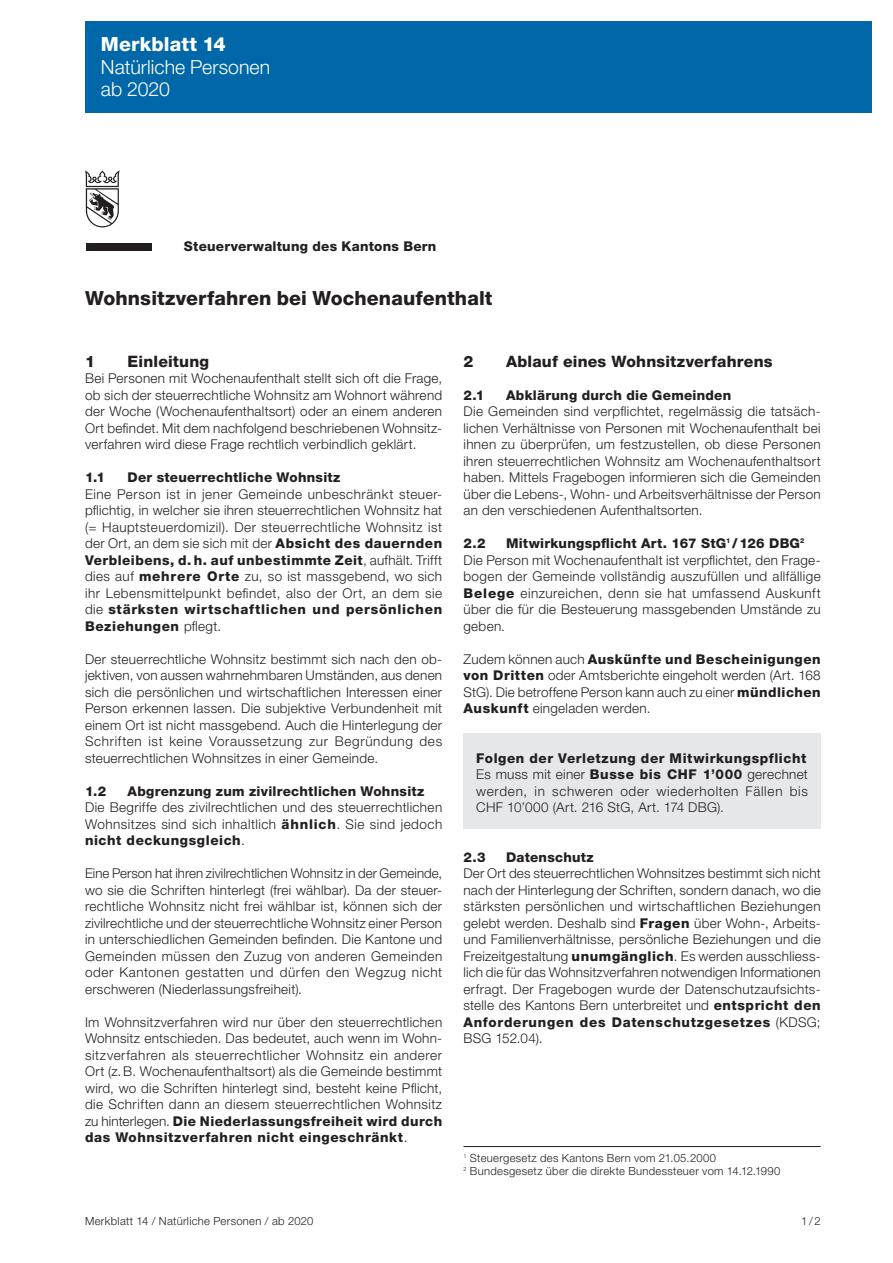
<style>
.page{position:relative;width:893px;height:1263px;background:#fff}
.page>*{position:absolute;margin:0;border:0;box-sizing:border-box;transform-origin:0 0}
.Haupttitel{font:800 19.5px "Helvetica Neue LT Std";letter-spacing:.005em;color:#231f20}
.Kopfzeile{font:300 19.5px "Helvetica Neue LT Std";letter-spacing:.005em;color:#fff}
.Kopfzeile-2{font:800 19.5px "Helvetica Neue LT Std";letter-spacing:.005em;color:#fff}
.Untertitel{font:800 15.75px "Helvetica Neue LT Std";letter-spacing:.015em;color:#231f20}
.GT{font:300 13.5px/16.5px "Helvetica Neue LT Std";letter-spacing:.025em;color:#231f20;text-align:justify}
.Zwischentitel{font:800 13.5px "Helvetica Neue LT Std";letter-spacing:.02em;color:#231f20}
.GT-2{font:800 13.5px "Helvetica Neue LT Std";letter-spacing:.04em;color:#231f20}
.GT-3{font:800 13.5px "Helvetica Neue LT Std";letter-spacing:.02em;color:#231f20}
.Fussnote{font:300 11.25px "Helvetica Neue LT Std";letter-spacing:.03em;color:#231f20}
.s1{font-weight:800}
</style>
<div class="page">
<svg style="left:85px;top:170px;width:35px;height:57px"></svg>
<div style="left:86px;top:244px;width:66px;height:7px;background:#231f20"></div>
<div style="left:463px;top:733px;width:358px;height:96px;background:#e6e7e9"></div>
<div style="left:85px;top:21px;width:787px;height:92px;background:#0068a9"></div>
<hr style="left:463px;top:1146px;width:358px;height:1px;background:#231f20">
<h1 class="Kopfzeile-2" style="left:101px;top:33px;width:126px">Merkblatt 14</h1>
<h1 class="Kopfzeile" style="left:101px;top:55px;width:171px">Natürliche Personen</h1>
<h1 class="Kopfzeile" style="left:101px;top:77px;width:70px">ab 2020</h1>
<p class="GT-3" style="left:184px;top:238px;width:254px">Steuerverwaltung des Kantons Bern</p>
<h1 class="Haupttitel" style="left:85px;top:286px;width:409px">Wohnsitzverfahren bei Wochenaufenthalt</h1>
<h2 class="Untertitel" style="left:85px;top:352px;width:11px">1</h2>
<h2 class="Untertitel" style="left:128px;top:352px;width:83px">Einleitung</h2>
<p class="GT" style="left:85px;top:370px;width:359px">Bei Personen mit Wochenaufenthalt stellt sich oft die Frage, ob sich der steuerrechtliche Wohnsitz am Wohnort während der Woche (Wochenaufenthaltsort) oder an einem anderen Ort befindet. Mit dem nachfolgend beschriebenen Wohnsitz&shy;verfahren wird diese Frage rechtlich verbindlich geklärt.</p>
<h3 class="Zwischentitel" style="left:85px;top:469px;width:21px">1.1</h3>
<h3 class="Zwischentitel" style="left:128px;top:469px;width:214px">Der steuerrechtliche Wohnsitz</h3>
<p class="GT" style="left:85px;top:485px;width:359px">Eine Person ist in jener Gemeinde unbeschränkt steuer&shy;pflichtig, in welcher sie ihren steuerrechtlichen Wohnsitz hat (= Hauptsteuerdomizil). Der steuerrechtliche Wohnsitz ist der Ort, an dem sie sich mit der <span class="s1">Absicht des dauernden Verbleibens, d. h. auf unbestimmte Zeit</span>, aufhält. Trifft dies auf <span class="s1">mehrere Orte</span> zu, so ist massgebend, wo sich ihr Lebensmittelpunkt befindet, also der Ort, an dem sie die <span class="s1">stärksten wirtschaftlichen und persönlichen Beziehungen</span> pflegt.</p>
<p class="GT" style="left:85px;top:650px;width:359px">Der steuerrechtliche Wohnsitz bestimmt sich nach den ob&shy;jektiven, von aussen wahrnehmbaren Umständen, aus denen sich die persönlichen und wirtschaftlichen Interessen einer Person erkennen lassen. Die subjektive Verbundenheit mit einem Ort ist nicht massgebend. Auch die Hinterlegung der Schriften ist keine Voraussetzung zur Begründung des steuerrechtlichen Wohnsitzes in einer Gemeinde.</p>
<h3 class="Zwischentitel" style="left:85px;top:783px;width:23px">1.2</h3>
<h3 class="Zwischentitel" style="left:128px;top:783px;width:298px">Abgrenzung zum zivilrechtlichen Wohnsitz</h3>
<p class="GT" style="left:85px;top:799px;width:359px">Die Begriffe des zivilrechtlichen und des steuerrechtlichen Wohnsitzes sind sich inhaltlich <span class="s1">ähnlich</span>. Sie sind jedoch <span class="s1">nicht deckungsgleich</span>.</p>
<p class="GT" style="left:85px;top:865px;width:359px">Eine Person hat ihren zivilrechtlichen Wohnsitz in der Gemeinde, wo sie die Schriften hinterlegt (frei wählbar). Da der steuer&shy;rechtliche Wohnsitz nicht frei wählbar ist, können sich der zivilrechtliche und der steuerrechtliche Wohnsitz einer Person in unterschiedlichen Gemeinden befinden. Die Kantone und Gemeinden müssen den Zuzug von anderen Gemeinden oder Kantonen gestatten und dürfen den Wegzug nicht erschweren (Niederlassungsfreiheit).</p>
<p class="GT" style="left:85px;top:1013px;width:359px">Im Wohnsitzverfahren wird nur über den steuerrechtlichen Wohnsitz entschieden. Das bedeutet, auch wenn im Wohn&shy;sitzverfahren als steuerrechtlicher Wohnsitz ein anderer Ort (z.B. Wochenaufenthaltsort) als die Gemeinde bestimmt wird, wo die Schriften hinterlegt sind, besteht keine Pflicht, die Schriften dann an diesem steuerrechtlichen Wohnsitz zu hinterlegen. <span class="s1">Die Niederlassungsfreiheit wird durch das Wohnsitzverfahren nicht eingeschränkt</span>.</p>
<h2 class="Untertitel" style="left:463px;top:352px;width:11px">2</h2>
<h2 class="Untertitel" style="left:506px;top:352px;width:268px">Ablauf eines Wohnsitzverfahrens</h2>
<h3 class="Zwischentitel" style="left:463px;top:387px;width:22px">2.1</h3>
<h3 class="Zwischentitel" style="left:506px;top:387px;width:227px">Abklärung durch die Gemeinden</h3>
<p class="GT" style="left:463px;top:403px;width:359px">Die Gemeinden sind verpflichtet, regelmässig die tatsäch&shy;lichen Verhältnisse von Personen mit Wochenaufenthalt bei ihnen zu überprüfen, um festzustellen, ob diese Personen ihren steuerrechtlichen Wohnsitz am Wochenaufenthaltsort haben. Mittels Fragebogen informieren sich die Gemeinden über die Lebens-, Wohn- und Arbeitsverhältnisse der Person an den verschiedenen Aufenthaltsorten.</p>
<h3 class="Zwischentitel" style="left:463px;top:535px;width:24px">2.2</h3>
<h3 class="Zwischentitel" style="left:506px;top:535px;width:300px">Mitwirkungspflicht Art. 167 StG<sup>1</sup> /126 DBG<sup>2</sup></h3>
<p class="GT" style="left:463px;top:551px;width:359px">Die Person mit Wochenaufenthalt ist verpflichtet, den Frage&shy;bogen der Gemeinde vollständig auszufüllen und allfällige <span class="s1">Belege</span> einzureichen, denn sie hat umfassend Auskunft über die für die Besteuerung massgebenden Umstände zu geben.</p>
<p class="GT" style="left:463px;top:650px;width:359px">Zudem können auch <span class="s1">Auskünfte und Bescheinigungen von Dritten</span> oder Amtsberichte eingeholt werden (Art. 168<br>StG). Die betroffene Person kann auch zu einer <span class="s1">mündlichen Auskunft</span> eingeladen werden.</p>
<p class="GT-2" style="left:476px;top:750px;width:332px">Folgen der Verletzung der Mitwirkungspflicht</p>
<p class="GT" style="left:476px;top:766px;width:333px">Es muss mit einer <span class="s1">Busse bis CHF 1’000</span> gerechnet werden, in schweren oder wiederholten Fällen bis CHF 10’000 (Art. 216 StG, Art. 174 DBG).</p>
<h3 class="Zwischentitel" style="left:463px;top:849px;width:24px">2.3</h3>
<h3 class="Zwischentitel" style="left:506px;top:849px;width:89px">Datenschutz</h3>
<p class="GT" style="left:463px;top:865px;width:359px">Der Ort des steuerrechtlichen Wohnsitzes bestimmt sich nicht nach der Hinterlegung der Schriften, sondern danach, wo die stärksten persönlichen und wirtschaftlichen Beziehungen gelebt werden. Deshalb sind <span class="s1">Fragen</span> über Wohn-, Arbeits&shy;und Familienverhältnisse, persönliche Beziehungen und die Freizeitgestaltung <span class="s1">unumgänglich</span>. Es werden ausschliess&shy;lich die für das Wohnsitzverfahren notwendigen Informationen erfragt. Der Fragebogen wurde der Datenschutzaufsichts&shy;stelle des Kantons Bern unterbreitet und <span class="s1">entspricht den Anforderungen des Datenschutzgesetzes</span> (KDSG; BSG 152.04).</p>
<p class="Fussnote" style="left:463px;top:1151px;width:254px"><sup>1</sup> Steuergesetz des Kantons Bern vom 21.05.2000</p>
<p class="Fussnote" style="left:463px;top:1164px;width:318px"><sup>2</sup> Bundesgesetz über die direkte Bundessteuer vom 14.12.1990</p>
<p class="Fussnote" style="left:85px;top:1214px;width:230px">Merkblatt 14 / Natürliche Personen / ab 2020</p>
<p class="Fussnote" style="left:801px;top:1214px;width:21px">1/2</p>
</div>
